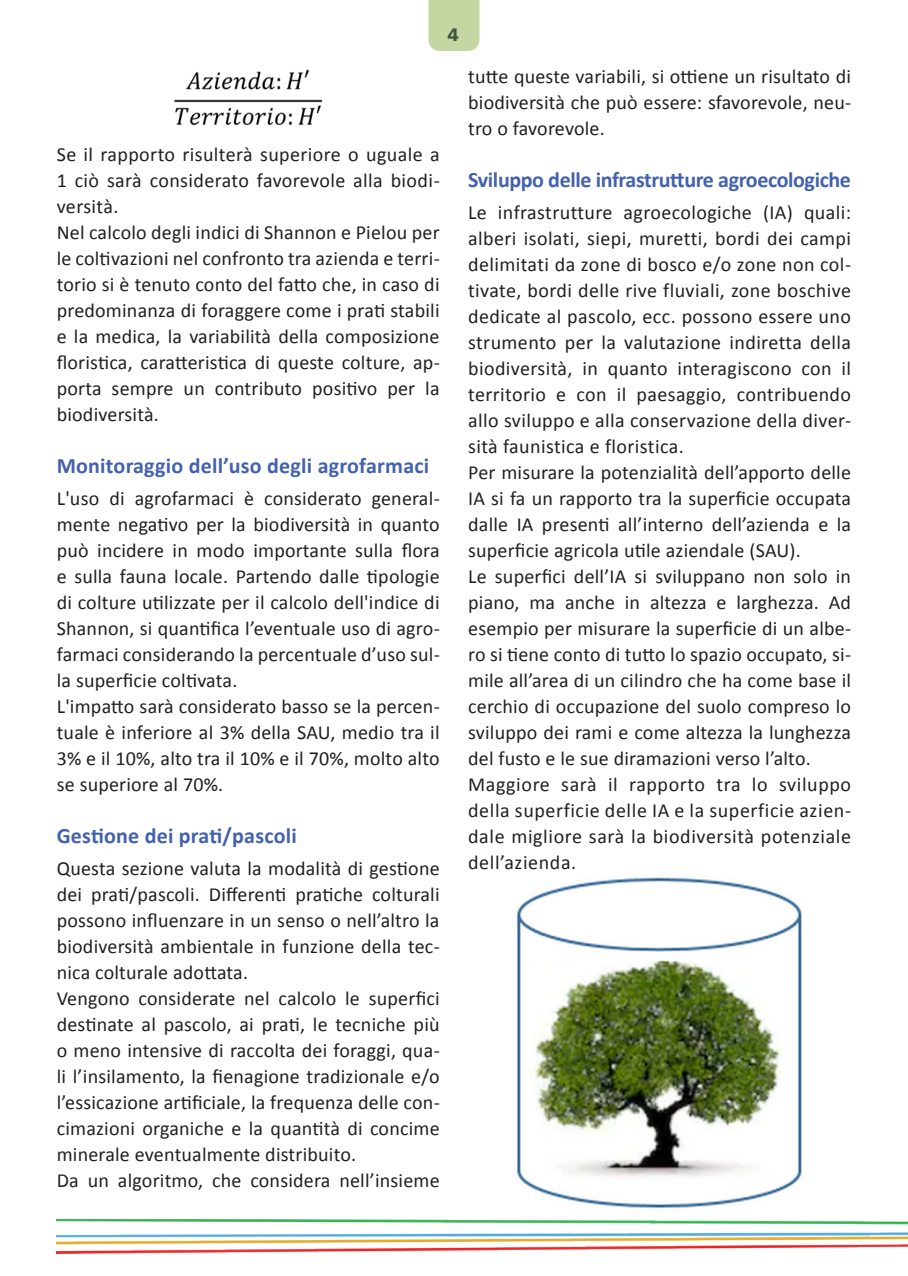
<style>
.page{position:relative;width:908px;height:1276px;background:#fff}
.page>*{position:absolute;margin:0;border:0;box-sizing:border-box;transform-origin:0 0}
.t1{font:700 22px "Calibri";color:#4361ad}
.t2{font:700 22px "Calibri";letter-spacing:-.02em;color:#4361ad}
.t3{font:20px/26px "Calibri";letter-spacing:.01em;color:#231f20;text-align:justify}
.t4{font:900 18px "Frutiger";color:#3e5840}
</style>
<div class="page">
<div style="left:428px;top:0;width:51px;height:51px;background:#c4d7a3"></div>
<img style="left:57px;top:1220px;width:850px;height:33px">
<img style="left:174px;top:69px;width:149px;height:57px">
<img style="left:516px;top:877px;width:286px;height:332px">
<p class="t4" style="left:448px;top:24px;width:13px">4</p>
<p class="t3" style="left:57px;top:141px;width:384px">Se il rapporto risulterà superiore o uguale a 1 ciò sarà considerato favorevole alla biodi&shy;versità.</p>
<p class="t3" style="left:57px;top:219px;width:384px">Nel calcolo degli indici di Shannon e Pielou per le coltivazioni nel confronto tra azienda e terri&shy;torio si è tenuto conto del fatto che, in caso di predominanza di foraggere come i prati stabili e la medica, la variabilità della composizione floristica, caratteristica di queste colture, ap&shy;porta sempre un contributo positivo per la biodiversità.</p>
<p class="t1" style="left:57px;top:452px;width:374px">Monitoraggio dell’uso degli agrofarmaci</p>
<p class="t3" style="left:57px;top:485px;width:384px">L'uso di agrofarmaci è considerato general&shy;mente negativo per la biodiversità in quanto può incidere in modo importante sulla flora e sulla fauna locale. Partendo dalle tipologie di colture utilizzate per il calcolo dell'indice di Shannon, si quantifica l’eventuale uso di agro&shy;farmaci considerando la percentuale d’uso sul&shy;la superficie coltivata.</p>
<p class="t3" style="left:57px;top:693px;width:384px">L'impatto sarà considerato basso se la percen&shy;tuale è inferiore al 3% della SAU, medio tra il 3% e il 10%, alto tra il 10% e il 70%, molto alto se superiore al 70%.</p>
<p class="t1" style="left:57px;top:821px;width:241px">Gestione dei prati/pascoli</p>
<p class="t3" style="left:57px;top:855px;width:384px">Questa sezione valuta la modalità di gestione dei prati/pascoli. Differenti pratiche colturali possono influenzare in un senso o nell’altro la biodiversità ambientale in funzione della tec&shy;nica colturale adottata.</p>
<p class="t3" style="left:57px;top:985px;width:384px">Vengono considerate nel calcolo le superfici destinate al pascolo, ai prati, le tecniche più o meno intensive di raccolta dei foraggi, qua&shy;li l’insilamento, la fienagione tradizionale e/o l’essicazione artificiale, la frequenza delle con&shy;cimazioni organiche e la quantità di concime minerale eventualmente distribuito.</p>
<p class="t3" style="left:57px;top:1167px;width:384px">Da un algoritmo, che considera nell’insieme</p>
<p class="t3" style="left:468px;top:63px;width:384px">tutte queste variabili, si ottiene un risultato di biodiversità che può essere: sfavorevole, neu&shy;tro o favorevole.</p>
<p class="t2" style="left:468px;top:166px;width:384px">Sviluppo delle infrastrutture agroecologiche</p>
<p class="t3" style="left:468px;top:199px;width:384px">Le infrastrutture agroecologiche (IA) quali: alberi isolati, siepi, muretti, bordi dei campi delimitati da zone di bosco e/o zone non col&shy;tivate, bordi delle rive fluviali, zone boschive dedicate al pascolo, ecc. possono essere uno strumento per la valutazione indiretta della biodiversità, in quanto interagiscono con il territorio e con il paesaggio, contribuendo allo sviluppo e alla conservazione della diver&shy;sità faunistica e floristica.</p>
<p class="t3" style="left:468px;top:459px;width:384px">Per misurare la potenzialità dell’apporto delle IA si fa un rapporto tra la superficie occupata dalle IA presenti all’interno dell’azienda e la superficie agricola utile aziendale (SAU).</p>
<p class="t3" style="left:468px;top:563px;width:384px">Le superfici dell’IA si sviluppano non solo in piano, ma anche in altezza e larghezza. Ad esempio per misurare la superficie di un albe&shy;ro si tiene conto di tutto lo spazio occupato, si&shy;mile all’area di un cilindro che ha come base il cerchio di occupazione del suolo compreso lo sviluppo dei rami e come altezza la lunghezza del fusto e le sue diramazioni verso l’alto.</p>
<p class="t3" style="left:468px;top:771px;width:384px">Maggiore sarà il rapporto tra lo sviluppo della superficie delle IA e la superficie azien&shy;dale migliore sarà la biodiversità potenziale dell’azienda.</p>
</div>
